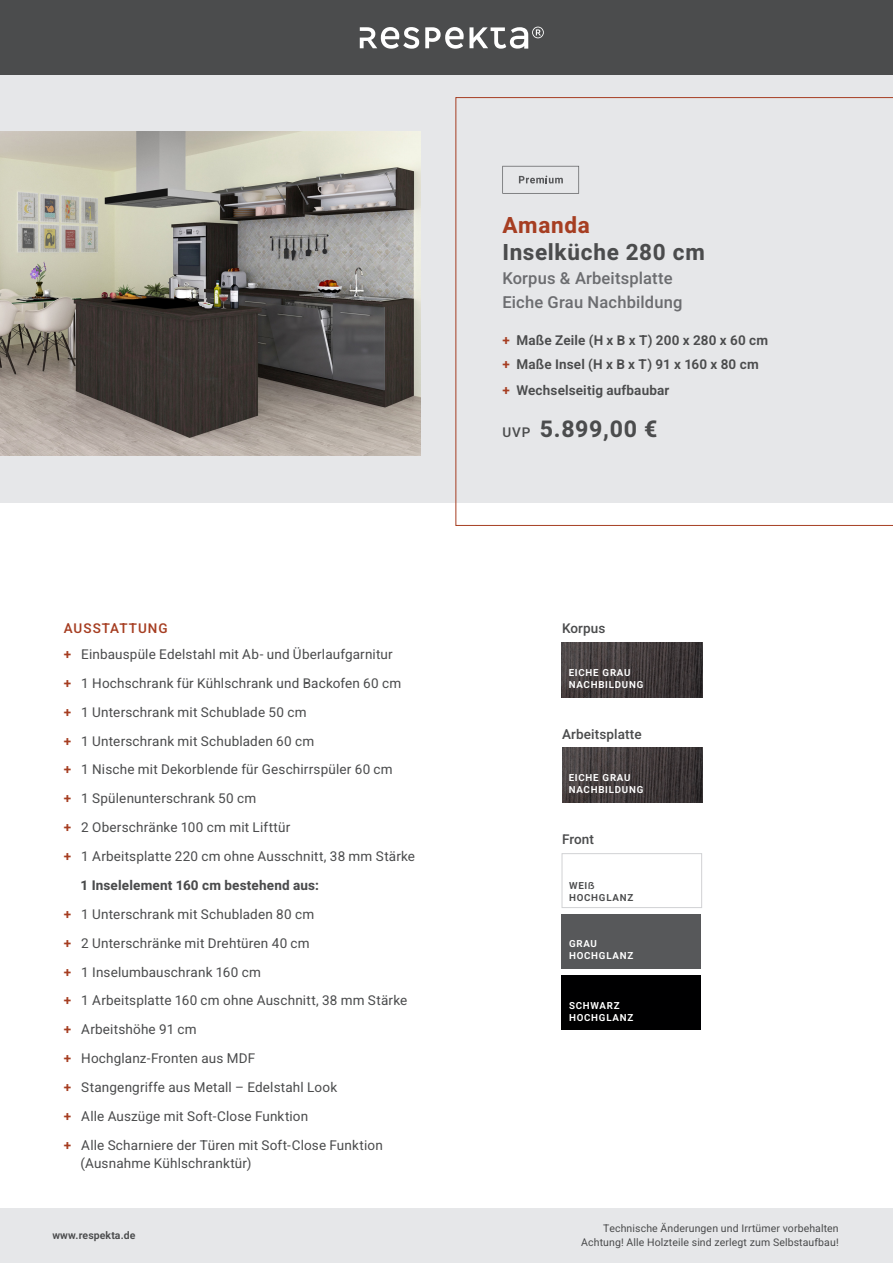
<style>
.page{position:relative;width:893px;height:1263px;background:#fff}
.page>*{position:absolute;margin:0;border:0;box-sizing:border-box;transform-origin:0 0}
.t1{font:700 23.1px "Heebo";color:#4b4c4d}
.t2{font:700 22.5px "Heebo";letter-spacing:.03em;color:#4b4c4d}
.t3{font:700 22.5px "Heebo";letter-spacing:.03em;color:#a63e22}
.t4{font:500 16.5px/24px "Heebo";letter-spacing:.01em;color:#6c6d70}
.Absatzformat_2{font:13.5px/18px "Heebo";letter-spacing:.015em;color:#4b4c4d}
.Absatzformat_2-2{font:600 13.5px/24px "Heebo";letter-spacing:.01em;color:#4b4c4d}
.Absatzformat_2-3{font:700 13.5px "Heebo";letter-spacing:.015em;color:#4b4c4d}
.t5{font:500 13.5px "Heebo";letter-spacing:.01em;color:#4b4c4d}
.t6{font:500 13.5px "Heebo";letter-spacing:.075em;color:#a63e22}
.t7{font:10.5px/13.5px "Heebo";letter-spacing:.01em;color:#4b4c4d;text-align:right}
.t8{font:600 10.5px "Heebo";letter-spacing:.01em;color:#4b4c4d}
.t9{font:600 9.75px/12px "Heebo";letter-spacing:.075em;color:#fff}
.t10{font:600 9.75px "Heebo";letter-spacing:.075em;color:#4b4c4d}
.s1{font-weight:600;color:#a63e22}
.s2{color:#a63e22}
.s3{font-weight:500;font-size:13.5px}
.s4{font-weight:500}
</style>
<div class="page">
<div style="left:0;top:0;width:893px;height:75px;background:#4b4c4d"></div>
<div style="left:0;top:1208px;width:893px;height:55px;background:#e6e7e9"></div>
<svg style="left:360px;top:27px;width:59px;height:22px"></svg>
<svg style="left:425px;top:27px;width:119px;height:22px"></svg>
<div style="left:0;top:75px;width:893px;height:428px;background:#e6e7e9"></div>
<svg style="left:455px;top:97px;width:438px;height:429px"></svg>
<img style="left:0;top:131px;width:421px;height:324px">
<svg style="left:502px;top:166px;width:77px;height:28px"></svg>
<img style="left:562px;top:643px;width:140px;height:55px">
<img style="left:562px;top:748px;width:140px;height:54px">
<div style="left:562px;top:975px;width:139px;height:55px;background:#000001"></div>
<div style="left:562px;top:914px;width:139px;height:55px;background:#57585a"></div>
<div style="left:562px;top:853px;width:140px;height:55px;background:#fff;border:1px solid #d1d2d4"></div>
<p class="t6" style="left:64px;top:619px;width:105px">AUSSTATTUNG</p>
<p class="Absatzformat_2" style="left:64px;top:645px;width:331px"><span class="s1">+</span> Einbauspüle Edelstahl mit Ab- und Überlaufgarnitur</p>
<p class="Absatzformat_2" style="left:64px;top:674px;width:339px"><span class="s1">+</span> 1 Hochschrank für Kühlschrank und Backofen 60 cm</p>
<p class="Absatzformat_2" style="left:64px;top:703px;width:244px"><span class="s1">+</span> 1 Unterschrank mit Schublade 50 cm</p>
<p class="Absatzformat_2" style="left:64px;top:732px;width:252px"><span class="s1">+</span> 1 Unterschrank mit Schubladen 60 cm</p>
<p class="Absatzformat_2" style="left:64px;top:761px;width:330px"><span class="s1">+</span> 1 Nische mit Dekorblende für Geschirrspüler 60 cm</p>
<p class="Absatzformat_2" style="left:64px;top:789px;width:194px"><span class="s1">+</span> 1 Spülenunterschrank 50 cm</p>
<p class="Absatzformat_2" style="left:64px;top:818px;width:228px"><span class="s1">+</span> 2 Oberschränke 100 cm mit Lifttür</p>
<p class="Absatzformat_2" style="left:64px;top:847px;width:353px"><span class="s1">+</span> 1 Arbeitsplatte 220 cm ohne Ausschnitt, 38 mm Stärke</p>
<p class="Absatzformat_2-3" style="left:81px;top:876px;width:240px">1 Inselelement 160 cm bestehend aus:</p>
<p class="Absatzformat_2" style="left:64px;top:905px;width:252px"><span class="s1">+</span> 1 Unterschrank mit Schubladen 80 cm</p>
<p class="Absatzformat_2" style="left:64px;top:934px;width:247px"><span class="s1">+</span> 2 Unterschränke mit Drehtüren 40 cm</p>
<p class="Absatzformat_2" style="left:64px;top:963px;width:199px"><span class="s1">+</span> 1 Inselumbauschrank 160 cm</p>
<p class="Absatzformat_2" style="left:64px;top:992px;width:345px"><span class="s1">+</span> 1 Arbeitsplatte 160 cm ohne Auschnitt, 38 mm Stärke</p>
<p class="Absatzformat_2" style="left:64px;top:1020px;width:134px"><span class="s1">+</span> Arbeitshöhe 91 cm</p>
<p class="Absatzformat_2" style="left:64px;top:1049px;width:193px"><span class="s1">+</span> Hochglanz-Fronten aus MDF</p>
<p class="Absatzformat_2" style="left:64px;top:1078px;width:275px"><span class="s1">+</span> Stangengriffe aus Metall – Edelstahl Look</p>
<p class="Absatzformat_2" style="left:64px;top:1107px;width:246px"><span class="s1">+</span> Alle Auszüge mit Soft-Close Funktion</p>
<p class="Absatzformat_2" style="left:81px;top:1136px;width:304px;text-indent:-17px"><span class="s1">+</span> Alle Scharniere der Türen mit Soft-Close Funktion (Ausnahme Kühlschranktür)</p>
<p class="t3" style="left:502px;top:210px;width:89px">Amanda</p>
<p class="t2" style="left:502px;top:236px;width:204px">Inselküche 280 cm</p>
<p class="t4" style="left:502px;top:266px;width:182px">Korpus &amp; Arbeitsplatte<br>Eiche Grau Nachbildung</p>
<p class="Absatzformat_2-2" style="left:502px;top:328px;width:267px"><span class="s2">+</span> Maße Zeile (H x B x T) 200 x 280 x 60 cm <span class="s2">+</span> Maße Insel (H x B x T) 91 x 160 x 80 cm</p>
<p class="Absatzformat_2-2" style="left:502px;top:378px;width:169px"><span class="s2">+</span> Wechselseitig aufbaubar</p>
<p class="t1" style="left:502px;top:413px;width:157px"><span class="s3">UVP</span> 5.899,00 €</p>
<p class="t5" style="left:562px;top:619px;width:45px">Korpus</p>
<p class="t9" style="left:569px;top:667px;width:63px">EICHE GRAU</p>
<p class="t9" style="left:569px;top:679px;width:76px">NACHBILDUNG</p>
<p class="t5" style="left:562px;top:725px;width:81px">Arbeitsplatte</p>
<p class="t9" style="left:569px;top:771px;width:63px">EICHE GRAU</p>
<p class="t9" style="left:569px;top:783px;width:76px">NACHBILDUNG</p>
<p class="t5" style="left:562px;top:830px;width:34px">Front</p>
<p class="t10" style="left:569px;top:878px;width:27px">WEI<span class="s4">ẞ</span></p>
<p class="t10" style="left:569px;top:890px;width:66px">HOCHGLANZ</p>
<p class="t9" style="left:569px;top:938px;width:66px">GRAU<br>HOCHGLANZ</p>
<p class="t9" style="left:569px;top:999px;width:66px">SCHWARZ<br>HOCHGLANZ</p>
<p class="t8" style="left:52px;top:1228px;width:85px">www.respekta.de</p>
<p class="t7" style="left:581px;top:1222px;width:259px">Technische Änderungen und Irrtümer vorbehalten<br>Achtung! Alle Holzteile sind zerlegt zum Selbstaufbau!</p>
</div>
